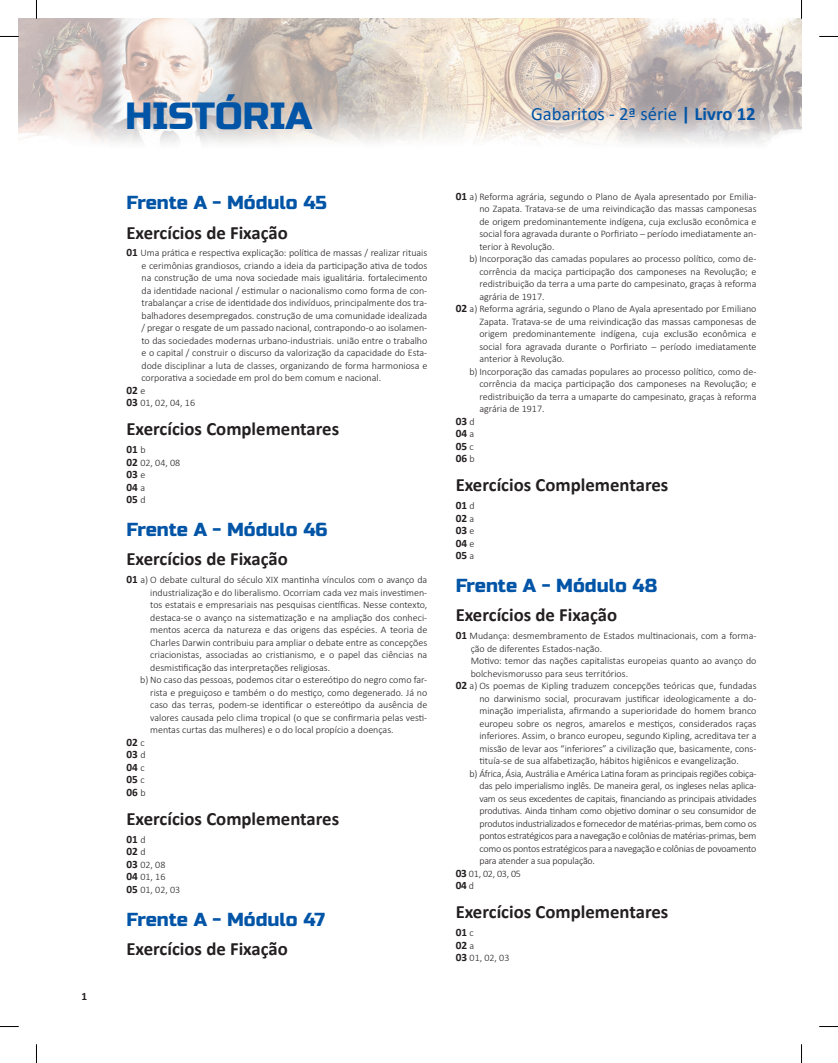
<style>
.page{position:relative;width:838px;height:1063px;background:#fff}
.page>*{position:absolute;margin:0;border:0;box-sizing:border-box;transform-origin:0 0}
.t1{font:37.62px "Russo One";color:#0154a6}
.t2{font:700 18.75px "Calibri";color:#231f20}
.t3{font:18.75px "Russo One";color:#0154a6}
.t4{font:18.75px "Calibri";color:#0154a6}
.t5{font:700 11.25px/12.5px "Calibri";color:#231f20;text-align:justify}
.t6{font:300 10px/12.5px "Calibri";color:#231f20;text-align:justify}
.t7{font:300 10px "Calibri";letter-spacing:-.02em;color:#231f20}
.s1{font-weight:700;font-size:11.25px}
.s2{font-weight:300;font-size:10px}
.s3{font-weight:700}
</style>
<div class="page">
<img style="left:19px;top:19px;width:782px;height:125px">
<svg style="left:0;top:36px;width:19px;height:1px"></svg>
<svg style="left:819px;top:36px;width:19px;height:1px"></svg>
<svg style="left:0;top:1026px;width:19px;height:1px"></svg>
<svg style="left:819px;top:1026px;width:19px;height:1px"></svg>
<svg style="left:36px;top:0;width:1px;height:19px"></svg>
<svg style="left:36px;top:1044px;width:1px;height:19px"></svg>
<svg style="left:801px;top:0;width:1px;height:19px"></svg>
<svg style="left:801px;top:1044px;width:1px;height:19px"></svg>
<p class="t5" style="left:81px;top:990px;width:7px">1</p>
<h1 class="t1" style="left:125px;top:94px;width:189px">HISTÓRIA</h1>
<h2 class="t3" style="left:126px;top:192px;width:202px">Frente A - Módulo 45</h2>
<h2 class="t2" style="left:126px;top:219px;width:163px">Exercícios de Fixação</h2>
<p class="t6" style="left:141px;top:247px;width:287px;text-indent:-15px"><span class="s1">01</span> Uma prática e respectiva explicação: política de massas / realizar rituais e cerimônias grandiosos, criando a ideia da participação ativa de todos na construção de uma nova sociedade mais igualitária. fortalecimento da identidade nacional / estimular o nacionalismo como forma de con&shy;trabalançar a crise de identidade dos indivíduos, principalmente dos tra&shy;balhadores desempregados. construção de uma comunidade idealizada / pregar o resgate de um passado nacional, contrapondo-o ao isolamen&shy;to das sociedades modernas urbano-industriais. união entre o trabalho e o capital / construir o discurso da valorização da capacidade do Esta&shy;dode disciplinar a luta de classes, organizando de forma harmoniosa e corporativa a sociedade em prol do bem comum e nacional.</p>
<p class="t5" style="left:126px;top:384px;width:20px">02 <span class="s2">e</span></p>
<p class="t6" style="left:126px;top:397px;width:70px"><span class="s1">03</span> 01, 02, 04, 16</p>
<h2 class="t2" style="left:126px;top:416px;width:214px">Exercícios Complementares</h2>
<p class="t5" style="left:126px;top:443px;width:21px">01 <span class="s2">b</span></p>
<p class="t6" style="left:126px;top:456px;width:55px"><span class="s1">02</span> 02, 04, 08</p>
<p class="t5" style="left:126px;top:468px;width:21px">03 <span class="s2">e </span>04 <span class="s2">a </span>05 <span class="s2">d</span></p>
<h2 class="t3" style="left:126px;top:519px;width:202px">Frente A - Módulo 46</h2>
<h2 class="t2" style="left:126px;top:546px;width:163px">Exercícios de Fixação</h2>
<p class="t6" style="left:126px;top:574px;width:302px"><span class="s1">01</span> a) O debate cultural do século XIX mantinha vínculos com o avanço da</p>
<p class="t6" style="left:150px;top:586px;width:279px">industrialização e do liberalismo. Ocorriam cada vez mais investimen-</p>
<p class="t6" style="left:150px;top:599px;width:279px">tos estatais e empresariais nas pesquisas científicas. Nesse contexto,</p>
<p class="t6" style="left:150px;top:611px;width:279px">destaca-se o avanço na sistematização e na ampliação dos conheci-</p>
<p class="t6" style="left:150px;top:624px;width:279px">mentos acerca da natureza e das origens das espécies. A teoria de</p>
<p class="t6" style="left:150px;top:636px;width:279px">Charles Darwin contribuiu para ampliar o debate entre as concepções</p>
<p class="t6" style="left:150px;top:649px;width:279px">criacionistas, associadas ao cristianismo, e o papel das ciências na</p>
<p class="t6" style="left:150px;top:661px;width:181px">desmistificação das interpretações religiosas.</p>
<p class="t6" style="left:140px;top:674px;width:289px">b) No caso das pessoas, podemos citar o estereótipo do negro como far-</p>
<p class="t6" style="left:150px;top:686px;width:279px">rista e preguiçoso e também o do mestiço, como degenerado. Já no</p>
<p class="t6" style="left:150px;top:699px;width:279px">caso das terras, podem-se identificar o estereótipo da ausência de</p>
<p class="t6" style="left:150px;top:711px;width:279px">valores causada pelo clima tropical (o que se confirmaria pelas vesti-</p>
<p class="t6" style="left:150px;top:724px;width:245px">mentas curtas das mulheres) e o do local propício a doenças.</p>
<p class="t5" style="left:126px;top:736px;width:21px">02 <span class="s2">c </span>03 <span class="s2">d </span>04 <span class="s2">c </span>05 <span class="s2">c </span>06 <span class="s2">b</span></p>
<h2 class="t2" style="left:126px;top:805px;width:214px">Exercícios Complementares</h2>
<p class="t5" style="left:126px;top:832px;width:21px">01 <span class="s2">d<br></span>02 <span class="s2">d</span></p>
<p class="t6" style="left:126px;top:858px;width:55px;text-align:left"><span class="s1">03</span> 02, 08<br><span class="s1">04</span> 01, 16<br><span class="s1">05</span> 01, 02, 03</p>
<h2 class="t3" style="left:126px;top:908px;width:200px">Frente A - Módulo 47</h2>
<h2 class="t2" style="left:126px;top:935px;width:163px">Exercícios de Fixação</h2>
<h2 class="t4" style="left:531px;top:100px;width:226px">Gabaritos - 2ª série <span class="s3">| Livro 12</span></h2>
<p class="t6" style="left:456px;top:190px;width:302px"><span class="s1">01</span> a) Reforma agrária, segundo o Plano de Ayala apresentado por Emilia-</p>
<p class="t6" style="left:479px;top:203px;width:279px">no Zapata. Tratava-se de uma reivindicação das massas camponesas</p>
<p class="t6" style="left:479px;top:215px;width:279px">de origem predominantemente indígena, cuja exclusão econômica e</p>
<p class="t6" style="left:479px;top:228px;width:279px">social fora agravada durante o Porfiriato – período imediatamente an-</p>
<p class="t6" style="left:479px;top:240px;width:77px">terior à Revolução.</p>
<p class="t6" style="left:469px;top:253px;width:289px">b) Incorporação das camadas populares ao processo político, como de-</p>
<p class="t6" style="left:479px;top:265px;width:279px">corrência da maciça participação dos camponeses na Revolução; e</p>
<p class="t6" style="left:479px;top:278px;width:279px">redistribuição da terra a uma parte do campesinato, graças à reforma</p>
<p class="t6" style="left:479px;top:290px;width:67px">agrária de 1917.</p>
<p class="t6" style="left:456px;top:303px;width:302px"><span class="s1">02</span> a) Reforma agrária, segundo o Plano de Ayala apresentado por Emiliano</p>
<p class="t6" style="left:479px;top:315px;width:279px">Zapata. Tratava-se de uma reivindicação das massas camponesas de</p>
<p class="t6" style="left:479px;top:328px;width:279px">origem predominantemente indígena, cuja exclusão econômica e</p>
<p class="t6" style="left:479px;top:340px;width:279px">social fora agravada durante o Porfiriato – período imediatamente</p>
<p class="t6" style="left:479px;top:353px;width:86px">anterior à Revolução.</p>
<p class="t6" style="left:469px;top:365px;width:289px">b) Incorporação das camadas populares ao processo político, como de-</p>
<p class="t6" style="left:479px;top:378px;width:279px">corrência da maciça participação dos camponeses na Revolução; e</p>
<p class="t6" style="left:479px;top:390px;width:279px">redistribuição da terra a umaparte do campesinato, graças à reforma</p>
<p class="t6" style="left:479px;top:403px;width:67px">agrária de 1917.</p>
<p class="t5" style="left:456px;top:415px;width:21px">03 <span class="s2">d </span>04 <span class="s2">a </span>05 <span class="s2">c </span>06 <span class="s2">b</span></p>
<h2 class="t2" style="left:456px;top:472px;width:214px">Exercícios Complementares</h2>
<p class="t5" style="left:456px;top:499px;width:21px">01 <span class="s2">d </span>02 <span class="s2">a </span>03 <span class="s2">e </span>04 <span class="s2">e </span>05 <span class="s2">a</span></p>
<h2 class="t3" style="left:456px;top:575px;width:203px">Frente A - Módulo 48</h2>
<h2 class="t2" style="left:456px;top:602px;width:163px">Exercícios de Fixação</h2>
<p class="t6" style="left:456px;top:630px;width:302px"><span class="s1">01</span> Mudança: desmembramento de Estados multinacionais, com a forma-</p>
<p class="t6" style="left:471px;top:642px;width:133px">ção de diferentes Estados-nação.</p>
<p class="t6" style="left:471px;top:655px;width:287px">Motivo: temor das nações capitalistas europeias quanto ao avanço do</p>
<p class="t6" style="left:471px;top:667px;width:159px">bolchevismorusso para seus territórios.</p>
<p class="t6" style="left:456px;top:680px;width:302px"><span class="s1">02</span> a) Os poemas de Kipling traduzem concepções teóricas que, fundadas</p>
<p class="t6" style="left:479px;top:692px;width:279px">no darwinismo social, procuravam justificar ideologicamente a do-</p>
<p class="t6" style="left:479px;top:705px;width:279px">minação imperialista, afirmando a superioridade do homem branco</p>
<p class="t6" style="left:479px;top:717px;width:279px">europeu sobre os negros, amarelos e mestiços, considerados raças</p>
<p class="t6" style="left:479px;top:730px;width:279px">inferiores. Assim, o branco europeu, segundo Kipling, acreditava ter a</p>
<p class="t6" style="left:479px;top:742px;width:279px">missão de levar aos “inferiores” a civilização que, basicamente, cons-</p>
<p class="t6" style="left:479px;top:755px;width:261px">tituía-se de sua alfabetização, hábitos higiênicos e evangelização.</p>
<p class="t7" style="left:469px;top:767px;width:289px">b) África, Ásia, Austrália e América Latina foram as principais regiões cobiça-</p>
<p class="t7" style="left:479px;top:780px;width:279px">das pelo imperialismo inglês. De maneira geral, os ingleses nelas aplica-</p>
<p class="t7" style="left:479px;top:792px;width:279px">vam os seus excedentes de capitais, financiando as principais atividades</p>
<p class="t7" style="left:479px;top:805px;width:279px">produtivas. Ainda tinham como objetivo dominar o seu consumidor de</p>
<p class="t7" style="left:479px;top:817px;width:279px">produtos industrializados e fornecedor de matérias-primas, bem como os</p>
<p class="t7" style="left:479px;top:830px;width:279px">pontos estratégicos para a navegação e colônias de matérias-primas, bem</p>
<p class="t7" style="left:479px;top:842px;width:279px">como os pontos estratégicos para a navegação e colônias de povoamento</p>
<p class="t7" style="left:479px;top:855px;width:117px">para atender a sua população.</p>
<p class="t6" style="left:456px;top:867px;width:67px"><span class="s1">03</span> 01, 02, 03, 05</p>
<p class="t5" style="left:456px;top:879px;width:20px">04 <span class="s2">d</span></p>
<h2 class="t2" style="left:456px;top:899px;width:214px">Exercícios Complementares</h2>
<p class="t5" style="left:456px;top:926px;width:20px">01 <span class="s2">c<br></span>02 <span class="s2">a</span></p>
<p class="t6" style="left:456px;top:951px;width:55px"><span class="s1">03</span> 01, 02, 03</p>
</div>
